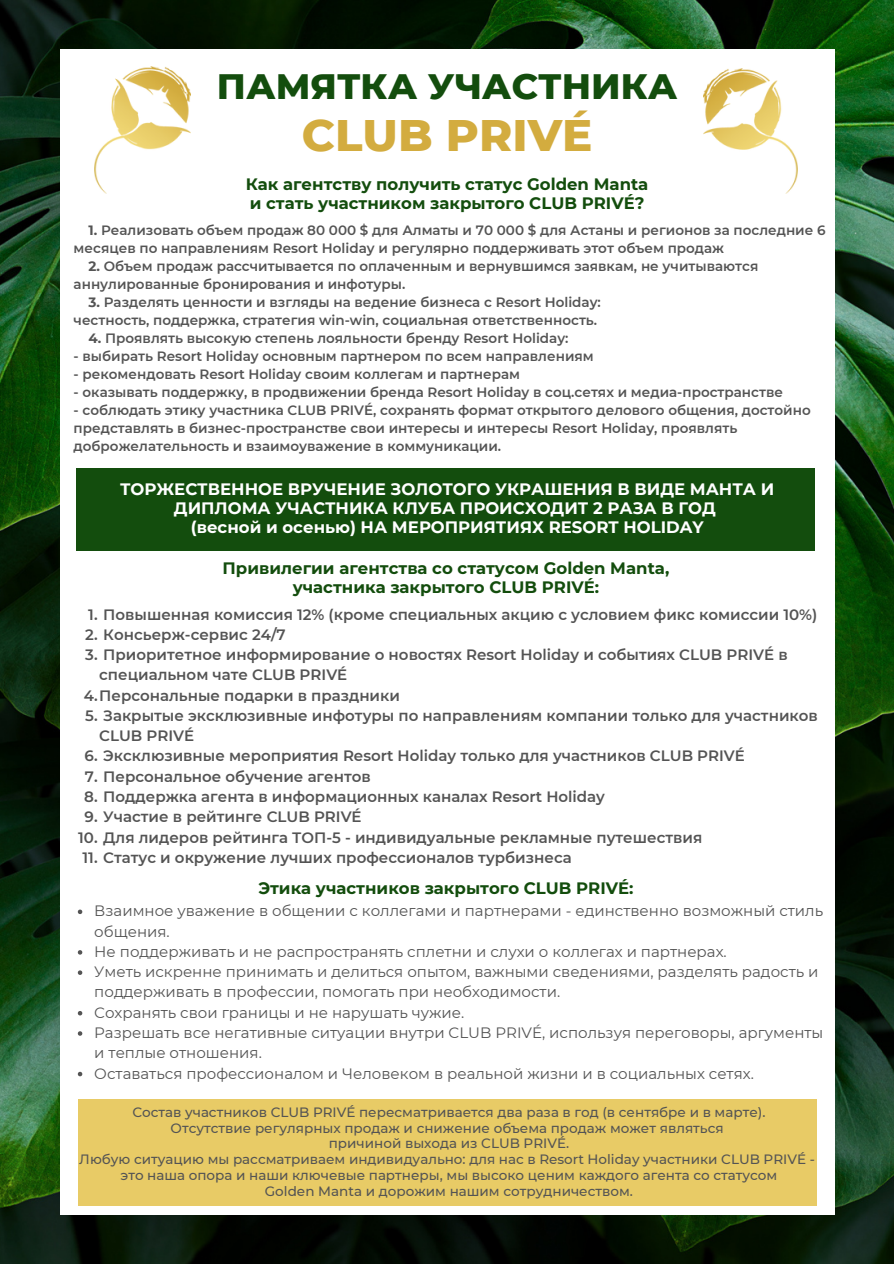
<style>
.page{position:relative;width:894px;height:1264px;background:#fff}
.page>*{position:absolute;margin:0;border:0;box-sizing:border-box;transform-origin:0 0}
.t1{font:800 45px "Montserrat";color:#d3ac3f}
.t2{font:800 36px "Montserrat";color:#134d0d}
.t3{font:700 16.5px "Montserrat";color:#134d0d}
.t4{font:700 16.5px/19.2px "Montserrat";color:#fff;text-align:center}
.t5{font:600 15px/20.2px "Montserrat";color:#545454}
.t6{font:15px/20.2px "Montserrat";color:#545454}
.t7{font:600 13.5px/18px "Montserrat";color:#545454}
.t8{font:500 13.5px "Montserrat";color:#545454}
.s1{font-weight:700}
</style>
<div class="page">
<img style="left:0;top:0;width:893px;height:1263px">
<div style="left:60px;top:49px;width:774px;height:1166px;background:#fff"></div>
<img style="left:95px;top:66px;width:95px;height:127px">
<img style="left:703px;top:69px;width:94px;height:125px">
<div style="left:76px;top:468px;width:738px;height:82px;background:#134d0d"></div>
<svg style="left:78px;top:909px;width:4px;height:5px"></svg>
<svg style="left:78px;top:950px;width:4px;height:4px"></svg>
<svg style="left:78px;top:970px;width:4px;height:4px"></svg>
<svg style="left:78px;top:1011px;width:4px;height:4px"></svg>
<svg style="left:78px;top:1031px;width:4px;height:4px"></svg>
<svg style="left:78px;top:1071px;width:4px;height:5px"></svg>
<div style="left:78px;top:1099px;width:738px;height:106px;background:#e8cb66"></div>
<p class="t2" style="left:217px;top:64px;width:462px">ПАМЯТКА УЧАСТНИКА</p>
<p class="t1" style="left:302px;top:107px;width:292px">CLUB PRIVÉ</p>
<p class="t3" style="left:246px;top:174px;width:404px">Как агентству получить статус Golden Manta</p>
<p class="t3" style="left:250px;top:193px;width:396px">и стать участником закрытого CLUB PRIVÉ?</p>
<p class="t7" style="left:74px;top:221px;width:753px;text-indent:15px"><span class="s1">1.</span> Реализовать объем продаж 80 000 $ для Алматы и 70 000 $ для Астаны и регионов за последние 6 месяцев по направлениям Resort Holiday и регулярно поддерживать этот объем продаж</p>
<p class="t7" style="left:74px;top:257px;width:686px;text-indent:15px"><span class="s1">2.</span> Объем продаж рассчитывается по оплаченным и вернувшимся заявкам, не учитываются аннулированные бронирования и инфотуры.</p>
<p class="t7" style="left:89px;top:293px;width:513px"><span class="s1">3.</span> Разделять ценности и взгляды на ведение бизнеса с Resort Holiday:</p>
<p class="t7" style="left:74px;top:311px;width:525px">честность, поддержка, стратегия win-win, социальная ответственность.</p>
<p class="t7" style="left:88px;top:329px;width:481px"><span class="s1">4.</span> Проявлять высокую степень лояльности бренду Resort Holiday:</p>
<p class="t7" style="left:74px;top:347px;width:521px">- выбирать Resort Holiday основным партнером по всем направлениям</p>
<p class="t7" style="left:74px;top:365px;width:448px">- рекомендовать Resort Holiday своим коллегам и партнерам</p>
<p class="t7" style="left:74px;top:383px;width:710px">- оказывать поддержку, в продвижении бренда Resort Holiday в соц.сетях и медиа-пространстве</p>
<p class="t7" style="left:74px;top:401px;width:738px">- соблюдать этику участника CLUB PRIVÉ, сохранять формат открытого делового общения, достойно представлять в бизнес-пространстве свои интересы и интересы Resort Holiday, проявлять доброжелательность и взаимоуважение в коммуникации.</p>
<p class="t4" style="left:120px;top:479px;width:655px">ТОРЖЕСТВЕННОЕ ВРУЧЕНИЕ ЗОЛОТОГО УКРАШЕНИЯ В ВИДЕ МАНТА И<br>ДИПЛОМА УЧАСТНИКА КЛУБА ПРОИСХОДИТ 2 РАЗА В ГОД</p>
<p class="t4" style="left:191px;top:518px;width:514px">(весной и осенью) НА МЕРОПРИЯТИЯХ RESORT HOLIDAY</p>
<p class="t3" style="left:222px;top:558px;width:448px">Привилегии агентства со статусом Golden Manta,</p>
<p class="t3" style="left:292px;top:577px;width:308px">участника закрытого CLUB PRIVÉ:</p>
<p class="t5" style="left:88px;top:604px;width:730px">1. Повышенная комиссия 12% (кроме специальных акцию с условием фикс комиссии 10%)</p>
<p class="t5" style="left:85px;top:624px;width:202px">2. Консьерж-сервис 24/7</p>
<p class="t5" style="left:99px;top:644px;width:689px;text-indent:-14px">3. Приоритетное информирование о новостях Resort Holiday и событиях CLUB PRIVÉ в специальном чате CLUB PRIVÉ</p>
<p class="t5" style="left:84px;top:685px;width:317px">4.Персональные подарки в праздники</p>
<p class="t5" style="left:99px;top:705px;width:720px;text-indent:-14px">5. Закрытые эксклюзивные инфотуры по направлениям компании только для участников<br>CLUB PRIVÉ</p>
<p class="t5" style="left:85px;top:746px;width:661px">6. Эксклюзивные мероприятия Resort Holiday только для участников CLUB PRIVÉ</p>
<p class="t5" style="left:85px;top:766px;width:287px">7. Персональное обучение агентов</p>
<p class="t5" style="left:84px;top:786px;width:522px">8. Поддержка агента в информационных каналах Resort Holiday</p>
<p class="t5" style="left:85px;top:806px;width:278px">9. Участие в рейтинге CLUB PRIVÉ</p>
<p class="t5" style="left:78px;top:827px;width:625px">10. Для лидеров рейтинга ТОП-5 - индивидуальные рекламные путешествия</p>
<p class="t5" style="left:83px;top:847px;width:490px">11. Статус и окружение лучших профессионалов турбизнеса</p>
<p class="t3" style="left:258px;top:878px;width:376px">Этика участников закрытого CLUB PRIVÉ:</p>
<p class="t6" style="left:94px;top:900px;width:730px">Взаимное уважение в общении с коллегами и партнерами - единственно возможный стиль общения.</p>
<p class="t6" style="left:94px;top:941px;width:633px">Не поддерживать и не распространять сплетни и слухи о коллегах и партнерах.</p>
<p class="t6" style="left:94px;top:961px;width:725px">Уметь искренне принимать и делиться опытом, важными сведениями, разделять радость и поддерживать в профессии, помогать при необходимости.</p>
<p class="t6" style="left:94px;top:1002px;width:371px">Сохранять свои границы и не нарушать чужие.</p>
<p class="t6" style="left:94px;top:1022px;width:730px">Разрешать все негативные ситуации внутри CLUB PRIVÉ, используя переговоры, аргументы и теплые отношения.</p>
<p class="t6" style="left:94px;top:1063px;width:661px">Оставаться профессионалом и Человеком в реальной жизни и в социальных сетях.</p>
<p class="t8" style="left:132px;top:1103px;width:634px">Состав участников CLUB PRIVÉ пересматривается два раза в год (в сентябре и в марте).</p>
<p class="t8" style="left:170px;top:1119px;width:554px">Отсутствие регулярных продаж и снижение объема продаж может являться</p>
<p class="t8" style="left:328px;top:1135px;width:242px">причиной выхода из CLUB PRIVÉ.</p>
<p class="t8" style="left:79px;top:1150px;width:737px">Любую ситуацию мы рассматриваем индивидуально: для нас в Resort Holiday участники CLUB PRIVÉ -</p>
<p class="t8" style="left:120px;top:1166px;width:658px">это наша опора и наши ключевые партнеры, мы высоко ценим каждого агента со статусом</p>
<p class="t8" style="left:265px;top:1182px;width:369px">Goldеn Manta и дорожим нашим сотрудничеством.</p>
</div>
